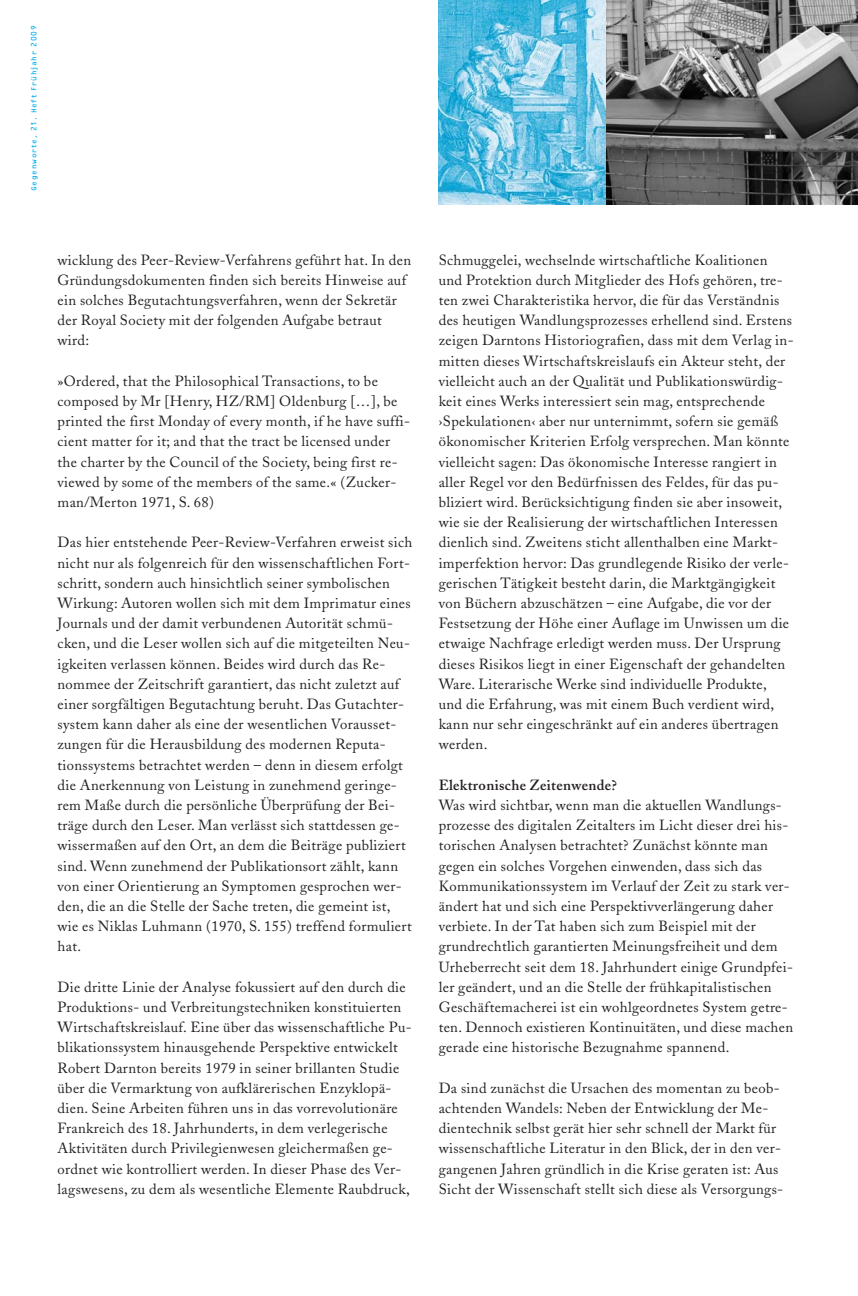
<style>
.page{position:relative;width:858px;height:1296px;background:#fff}
.page>*{position:absolute;margin:0;border:0;box-sizing:border-box;transform-origin:0 0}
.t1{font:14.7px/20.2px "Adobe Caslon";letter-spacing:.025em;color:#231f20}
.t2{font:600 14.7px "Adobe Caslon";letter-spacing:.025em;color:#231f20}
.t3{font:7.5px "OCRF";letter-spacing:.095em;color:#00aeef}
</style>
<div class="page">
<img style="left:605px;top:0;width:253px;height:204px">
<svg style="left:439px;top:0;width:166px;height:204px;background:#6dc3e2"></svg>
<p class="t3" style="left:31px;top:191px;width:167px;rotate:-90deg">Gegenworte, 21. Heft Frühjahr 2009</p>
<p class="t1" style="left:58px;top:251px;width:355px">wicklung des Peer-Review-Verfahrens geführt hat. In den Gründungsdokumenten finden sich bereits Hinweise auf ein solches Begutachtungsverfahren, wenn der Sekretär der Royal Society mit der folgenden Aufgabe betraut wird:</p>
<p class="t1" style="left:58px;top:373px;width:354px">»Ordered, that the Philosophical Transactions, to be composed by Mr [Henry, HZ/RM] Oldenburg […], be printed the first Monday of every month, if he have suffi&shy;cient matter for it; and that the tract be licensed under the charter by the Council of the Society, being first re&shy;viewed by some of the members of the same.« (Zucker&shy;man/Merton 1971, S. 68)</p>
<p class="t1" style="left:58px;top:534px;width:356px">Das hier entstehende Peer-Review-Verfahren erweist sich nicht nur als folgenreich für den wissenschaftlichen Fort&shy;schritt, sondern auch hinsichtlich seiner symbolischen Wirkung: Autoren wollen sich mit dem Imprimatur eines Journals und der damit verbundenen Autorität schmü&shy;cken, und die Leser wollen sich auf die mitgeteilten Neu&shy;igkeiten verlassen können. Beides wird durch das Re&shy;nommee der Zeitschrift garantiert, das nicht zuletzt auf einer sorgfältigen Begutachtung beruht. Das Gutachter&shy;system kann daher als eine der wesentlichen Vorausset&shy;zungen für die Herausbildung des modernen Reputa&shy;tionssystems betrachtet werden – denn in diesem erfolgt die Anerkennung von Leistung in zunehmend geringe&shy;rem Maße durch die persönliche Überprüfung der Bei&shy;träge durch den Leser. Man verlässt sich stattdessen ge&shy;wissermaßen auf den Ort, an dem die Beiträge publiziert sind. Wenn zunehmend der Publikationsort zählt, kann von einer Orientierung an Symptomen gesprochen wer&shy;den, die an die Stelle der Sache treten, die gemeint ist, wie es Niklas Luhmann (1970, S. 155) treffend formuliert hat.</p>
<p class="t1" style="left:58px;top:978px;width:356px">Die dritte Linie der Analyse fokussiert auf den durch die Produktions- und Verbreitungstechniken konstituierten Wirtschaftskreislauf. Eine über das wissenschaftliche Pu&shy;blikationssystem hinausgehende Perspektive entwickelt Robert Darnton bereits 1979 in seiner brillanten Studie über die Vermarktung von aufklärerischen Enzyklopä&shy;dien. Seine Arbeiten führen uns in das vorrevolutionäre Frankreich des 18. Jahrhunderts, in dem verlegerische Aktivitäten durch Privilegienwesen gleichermaßen ge&shy;ordnet wie kontrolliert werden. In dieser Phase des Ver&shy;lagswesens, zu dem als wesentliche Elemente Raubdruck,</p>
<p class="t1" style="left:439px;top:251px;width:356px">Schmuggelei, wechselnde wirtschaftliche Koalitionen und Protektion durch Mitglieder des Hofs gehören, tre&shy;ten zwei Charakteristika hervor, die für das Verständnis des heutigen Wandlungsprozesses erhellend sind. Erstens zeigen Darntons Historiografien, dass mit dem Verlag in&shy;mitten dieses Wirtschaftskreislaufs ein Akteur steht, der vielleicht auch an der Qualität und Publikationswürdig&shy;keit eines Werks interessiert sein mag, entsprechende ›Spekulationen‹ aber nur unternimmt, sofern sie gemäß ökonomischer Kriterien Erfolg versprechen. Man könnte vielleicht sagen: Das ökonomische Interesse rangiert in aller Regel vor den Bedürfnissen des Feldes, für das pu&shy;bliziert wird. Berücksichtigung finden sie aber insoweit, wie sie der Realisierung der wirtschaftlichen Interessen dienlich sind. Zweitens sticht allenthalben eine Markt&shy;imperfektion hervor: Das grundlegende Risiko der verle&shy;gerischen Tätigkeit besteht darin, die Marktgängigkeit von Büchern abzuschätzen – eine Aufgabe, die vor der Festsetzung der Höhe einer Auflage im Unwissen um die etwaige Nachfrage erledigt werden muss. Der Ursprung dieses Risikos liegt in einer Eigenschaft der gehandelten Ware. Literarische Werke sind individuelle Produkte, und die Erfahrung, was mit einem Buch verdient wird, kann nur sehr eingeschränkt auf ein anderes übertragen werden.</p>
<p class="t2" style="left:439px;top:779px;width:180px">Elektronische Zeitenwende?</p>
<p class="t1" style="left:439px;top:797px;width:356px">Was wird sichtbar, wenn man die aktuellen Wandlungs&shy;prozesse des digitalen Zeitalters im Licht dieser drei his&shy;torischen Analysen betrachtet? Zunächst könnte man gegen ein solches Vorgehen einwenden, dass sich das Kommunikationssystem im Verlauf der Zeit zu stark ver&shy;ändert hat und sich eine Perspektivverlängerung daher verbiete. In der Tat haben sich zum Beispiel mit der grundrechtlich garantierten Meinungsfreiheit und dem Urheberrecht seit dem 18. Jahrhundert einige Grundpfei&shy;ler geändert, und an die Stelle der frühkapitalistischen Geschäftemacherei ist ein wohlgeordnetes System getre&shy;ten. Dennoch existieren Kontinuitäten, und diese machen gerade eine historische Bezugnahme spannend.</p>
<p class="t1" style="left:439px;top:1079px;width:346px">Da sind zunächst die Ursachen des momentan zu beob&shy;achtenden Wandels: Neben der Entwicklung der Me&shy;dientechnik selbst gerät hier sehr schnell der Markt für wissenschaftliche Literatur in den Blick, der in den ver&shy;gangenen Jahren gründlich in die Krise geraten ist: Aus Sicht der Wissenschaft stellt sich diese als Versorgungs-</p>
</div>
